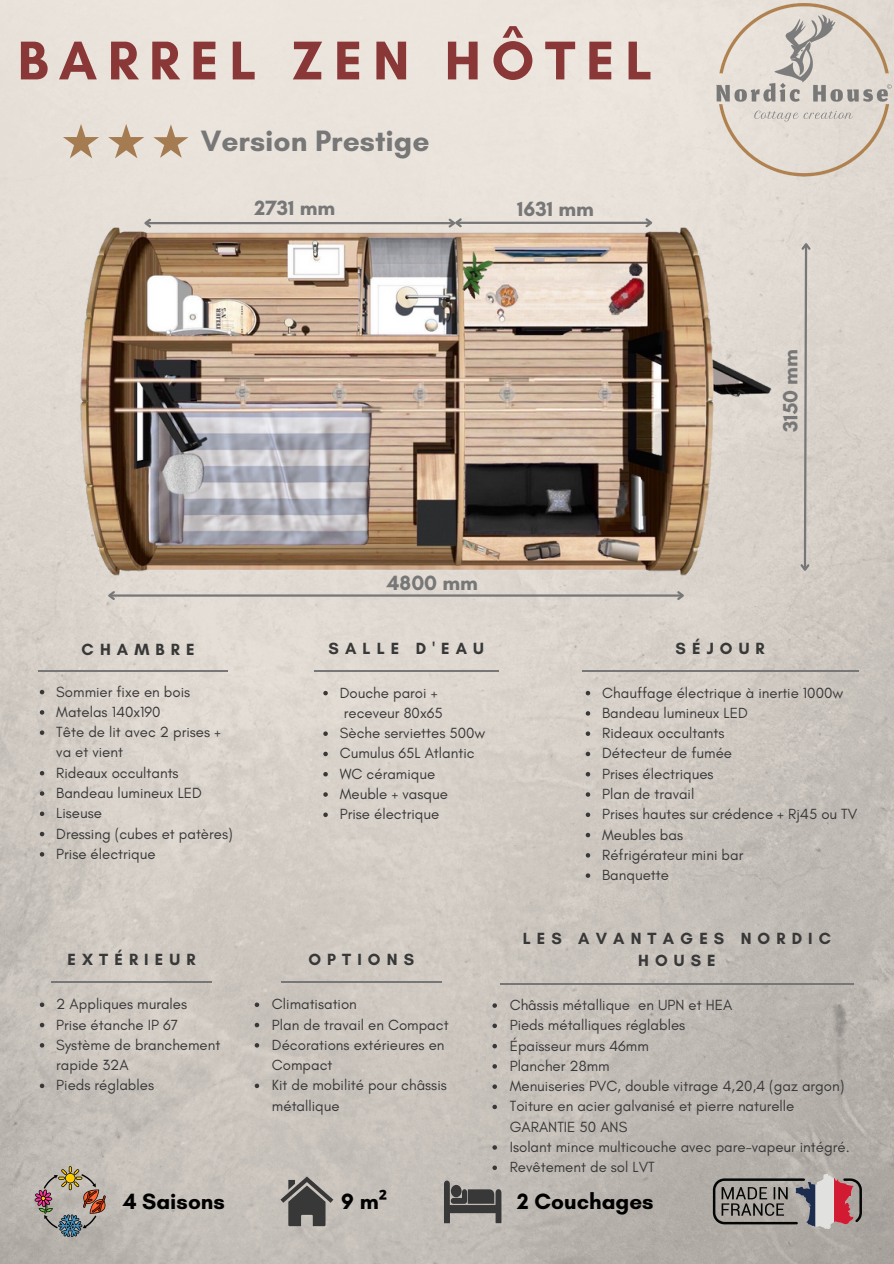
<style>
.page{position:relative;width:894px;height:1264px;background:#fff}
.page>*{position:absolute;margin:0;border:0;box-sizing:border-box;transform-origin:0 0}
.t1{font:700 55.5px "Glacial Indifference";letter-spacing:.19em;color:#893737}
.t2{font:700 30px "Glacial Indifference";color:#777}
.t3{font:700 22.5px "Glacial Indifference";color:#000}
.t4{font:700 21px "Glacial Indifference";color:#777}
.t5{font:700 16.5px/22.5px "Glacial Indifference";letter-spacing:.37em;color:#393838;text-align:center}
.t6{font:15px/20.2px "Glacial Indifference";color:#393838}
.s1{font-family:"Noto Sans"}
</style>
<div class="page">
<img style="left:0;top:0;width:893px;height:1263px">
<svg style="left:153px;top:124px;width:35px;height:34px"></svg>
<svg style="left:63px;top:124px;width:36px;height:34px"></svg>
<svg style="left:108px;top:124px;width:36px;height:34px"></svg>
<svg style="left:798px;top:240px;width:14px;height:333px;background:#c9c3bd"></svg>
<hr style="left:109px;top:594px;width:573px;height:2px;background:#777">
<svg style="left:105px;top:592px;width:12px;height:10px"></svg>
<svg style="left:675px;top:592px;width:11px;height:10px"></svg>
<img style="left:713px;top:0;width:180px;height:181px">
<hr style="left:582px;top:671px;width:275px;height:1px;background:#777">
<svg style="left:585px;top:691px;width:5px;height:4px"></svg>
<svg style="left:585px;top:711px;width:5px;height:4px"></svg>
<svg style="left:585px;top:731px;width:5px;height:5px"></svg>
<svg style="left:585px;top:751px;width:5px;height:5px"></svg>
<svg style="left:585px;top:772px;width:5px;height:4px"></svg>
<svg style="left:585px;top:792px;width:5px;height:4px"></svg>
<svg style="left:585px;top:812px;width:5px;height:5px"></svg>
<svg style="left:585px;top:832px;width:5px;height:5px"></svg>
<svg style="left:585px;top:853px;width:5px;height:4px"></svg>
<svg style="left:585px;top:873px;width:5px;height:4px"></svg>
<hr style="left:38px;top:671px;width:190px;height:1px;background:#777">
<svg style="left:40px;top:690px;width:4px;height:4px"></svg>
<svg style="left:40px;top:710px;width:4px;height:4px"></svg>
<svg style="left:40px;top:730px;width:4px;height:5px"></svg>
<svg style="left:40px;top:771px;width:4px;height:4px"></svg>
<svg style="left:40px;top:791px;width:4px;height:4px"></svg>
<svg style="left:40px;top:811px;width:4px;height:5px"></svg>
<svg style="left:40px;top:831px;width:4px;height:5px"></svg>
<svg style="left:40px;top:852px;width:4px;height:4px"></svg>
<hr style="left:313px;top:671px;width:185px;height:1px;background:#777">
<svg style="left:323px;top:691px;width:5px;height:4px"></svg>
<svg style="left:323px;top:731px;width:5px;height:5px"></svg>
<svg style="left:323px;top:751px;width:5px;height:5px"></svg>
<svg style="left:323px;top:772px;width:5px;height:4px"></svg>
<svg style="left:323px;top:792px;width:5px;height:4px"></svg>
<svg style="left:323px;top:812px;width:5px;height:5px"></svg>
<hr style="left:51px;top:981px;width:160px;height:1px;background:#777">
<svg style="left:40px;top:1002px;width:4px;height:5px"></svg>
<svg style="left:40px;top:1022px;width:4px;height:5px"></svg>
<svg style="left:40px;top:1043px;width:4px;height:4px"></svg>
<svg style="left:40px;top:1083px;width:4px;height:5px"></svg>
<hr style="left:281px;top:981px;width:160px;height:1px;background:#777">
<svg style="left:254px;top:1002px;width:5px;height:5px"></svg>
<svg style="left:254px;top:1022px;width:5px;height:5px"></svg>
<svg style="left:254px;top:1043px;width:5px;height:4px"></svg>
<svg style="left:254px;top:1083px;width:5px;height:5px"></svg>
<hr style="left:499px;top:982px;width:354px;height:2px;background:#777">
<svg style="left:492px;top:1003px;width:5px;height:4px"></svg>
<svg style="left:492px;top:1023px;width:5px;height:5px"></svg>
<svg style="left:492px;top:1043px;width:5px;height:5px"></svg>
<svg style="left:492px;top:1064px;width:5px;height:4px"></svg>
<svg style="left:492px;top:1084px;width:5px;height:4px"></svg>
<svg style="left:492px;top:1104px;width:5px;height:5px"></svg>
<svg style="left:492px;top:1145px;width:5px;height:4px"></svg>
<svg style="left:492px;top:1165px;width:5px;height:4px"></svg>
<svg style="left:712px;top:1173px;width:149px;height:55px;background:#988887"></svg>
<svg style="left:32px;top:1166px;width:79px;height:70px;background:#a79b92"></svg>
<svg style="left:444px;top:1179px;width:57px;height:44px;background:#75726f"></svg>
<svg style="left:280px;top:1176px;width:53px;height:50px;background:#7c7976"></svg>
<img style="left:67px;top:211px;width:720px;height:381px">
<p class="t1" style="left:18px;top:27px;width:636px">BARREL ZEN HÔTEL</p>
<p class="t2" style="left:201px;top:122px;width:230px">Version Prestige</p>
<p class="t4" style="left:254px;top:195px;width:82px">2731 mm</p>
<p class="t4" style="left:517px;top:196px;width:78px">1631 mm</p>
<p class="t4" style="left:777px;top:432px;width:84px;rotate:-90deg">3150 mm</p>
<p class="t5" style="left:82px;top:638px;width:114px">CHAMBRE</p>
<p class="t6" style="left:56px;top:681px;width:135px">Sommier fixe en bois</p>
<p class="t6" style="left:56px;top:701px;width:106px">Matelas 140x190</p>
<p class="t6" style="left:56px;top:721px;width:166px">Tête de lit avec 2 prises + va et vient</p>
<p class="t6" style="left:56px;top:762px;width:124px">Rideaux occultants</p>
<p class="t6" style="left:56px;top:782px;width:147px">Bandeau lumineux LED</p>
<p class="t6" style="left:56px;top:803px;width:47px">Liseuse</p>
<p class="t6" style="left:56px;top:823px;width:178px">Dressing (cubes et patères)</p>
<p class="t6" style="left:56px;top:843px;width:101px">Prise électrique</p>
<p class="t5" style="left:68px;top:947px;width:129px">EXTÉRIEUR</p>
<p class="t6" style="left:56px;top:993px;width:132px">2 Appliques murales</p>
<p class="t6" style="left:56px;top:1014px;width:123px">Prise étanche IP 67</p>
<p class="t6" style="left:56px;top:1034px;width:165px">Système de branchement rapide 32A</p>
<p class="t6" style="left:56px;top:1074px;width:99px">Pieds réglables</p>
<p class="t4" style="left:387px;top:570px;width:93px">4800 mm</p>
<p class="t5" style="left:328px;top:637px;width:157px">SALLE D'EAU</p>
<p class="t6" style="left:340px;top:682px;width:104px">Douche paroi + receveur 80x65</p>
<p class="t6" style="left:340px;top:722px;width:147px">Sèche serviettes 500w</p>
<p class="t6" style="left:340px;top:743px;width:136px">Cumulus 65L Atlantic</p>
<p class="t6" style="left:340px;top:763px;width:97px">WC céramique</p>
<p class="t6" style="left:340px;top:783px;width:109px">Meuble + vasque</p>
<p class="t6" style="left:340px;top:804px;width:101px">Prise électrique</p>
<p class="t5" style="left:308px;top:947px;width:107px">OPTIONS</p>
<p class="t6" style="left:272px;top:993px;width:86px">Climatisation</p>
<p class="t6" style="left:272px;top:1014px;width:178px">Plan de travail en Compact</p>
<p class="t6" style="left:272px;top:1034px;width:174px">Décorations extérieures en<br>Compact</p>
<p class="t6" style="left:272px;top:1074px;width:176px">Kit de mobilité pour châssis métallique</p>
<p class="t5" style="left:675px;top:637px;width:91px">SÉJOUR</p>
<p class="t6" style="left:602px;top:682px;width:242px">Chauffage électrique à inertie 1000w</p>
<p class="t6" style="left:602px;top:702px;width:147px">Bandeau lumineux LED</p>
<p class="t6" style="left:602px;top:722px;width:124px">Rideaux occultants</p>
<p class="t6" style="left:602px;top:743px;width:131px">Détecteur de fumée</p>
<p class="t6" style="left:602px;top:763px;width:113px">Prises électriques</p>
<p class="t6" style="left:602px;top:783px;width:94px">Plan de travail</p>
<p class="t6" style="left:602px;top:804px;width:257px">Prises hautes sur crédence + Rj45 ou TV</p>
<p class="t6" style="left:602px;top:824px;width:82px">Meubles bas</p>
<p class="t6" style="left:602px;top:844px;width:143px">Réfrigérateur mini bar</p>
<p class="t6" style="left:602px;top:864px;width:68px">Banquette</p>
<p class="t5" style="left:522px;top:926px;width:310px">LES AVANTAGES NORDIC<br>HOUSE</p>
<p class="t6" style="left:509px;top:994px;width:224px">Châssis métallique en UPN et HEA</p>
<p class="t6" style="left:509px;top:1014px;width:177px">Pieds métalliques réglables</p>
<p class="t6" style="left:509px;top:1035px;width:140px">Épaisseur murs 46mm</p>
<p class="t6" style="left:509px;top:1055px;width:101px">Plancher 28mm</p>
<p class="t6" style="left:509px;top:1075px;width:336px">Menuiseries PVC, double vitrage 4,20,4 (gaz argon)</p>
<p class="t6" style="left:509px;top:1096px;width:286px">Toiture en acier galvanisé et pierre naturelle<br>GARANTIE 50 ANS</p>
<p class="t6" style="left:509px;top:1136px;width:341px">Isolant mince multicouche avec pare-vapeur intégré.</p>
<p class="t6" style="left:509px;top:1156px;width:147px">Revêtement de sol LVT</p>
<p class="t3" style="left:123px;top:1187px;width:103px">4 Saisons</p>
<p class="t3" style="left:341px;top:1187px;width:47px">9 m<span class="s1">²</span></p>
<p class="t3" style="left:517px;top:1187px;width:138px">2 Couchages</p>
</div>
